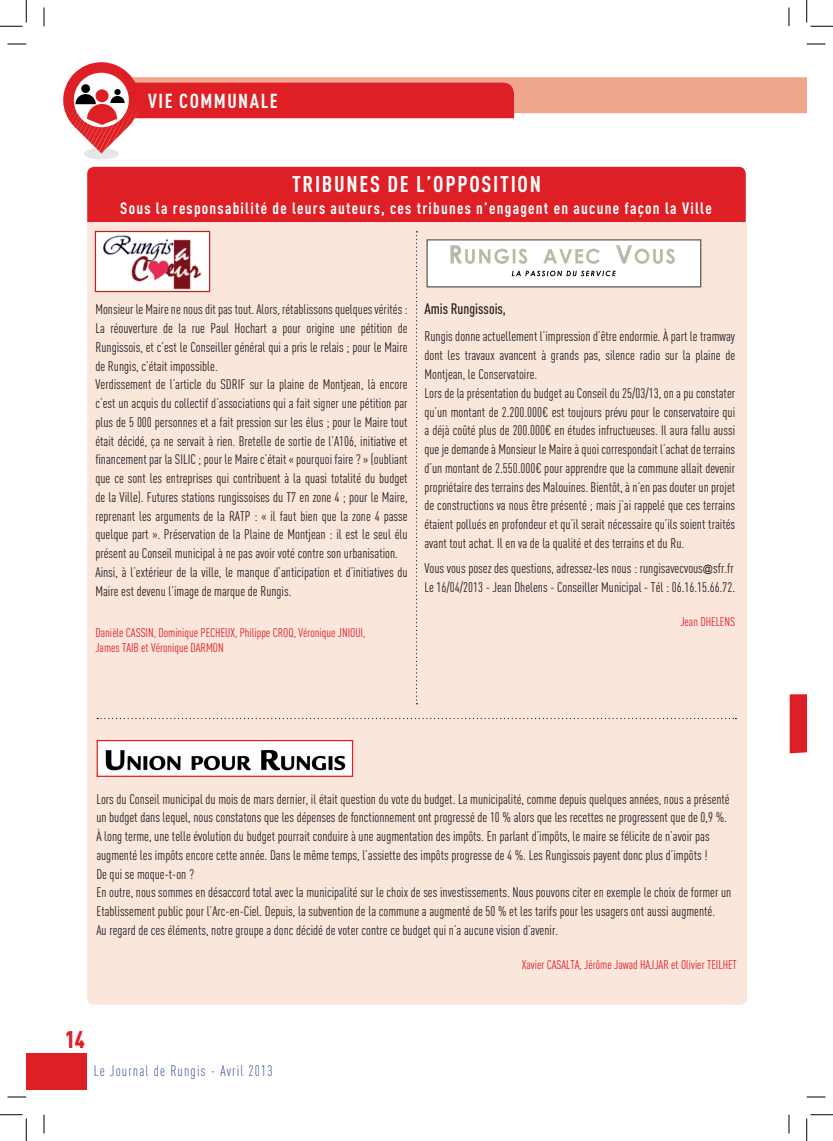
<style>
.page{position:relative;width:833px;height:1141px;background:#fff}
.page>*{position:absolute;margin:0;border:0;box-sizing:border-box;transform-origin:0 0}
.t1{font:900 23.75px "DIN Cond";color:#de1f26}
.t2{font:700 22.5px "DIN Cond";letter-spacing:.075em;color:#fff}
.t3{font:700 20px "DIN Cond";letter-spacing:.075em;color:#fff}
.t4{font:700 16.25px "DIN Cond";letter-spacing:.075em;color:#fff}
.t5{font:300 15px "DIN Cond";letter-spacing:.075em;color:#253f8e}
.t6{font:500 15px "DIN Cond";color:#231f20}
.t7{font:13.75px/18.8px "DIN Cond";color:#231f20}
.t8{font:12.5px/15px "DIN Cond";color:#de1f26}
.s1{font-family:"Arial";font-size:10px}
</style>
<div class="page">
<div style="left:87px;top:223px;width:659px;height:781px;background:#fbe6dc"></div>
<div style="left:26px;top:1053px;width:61px;height:36px;background:#de1f26"></div>
<div style="left:84px;top:148px;width:35px;height:11px;background:#e5e6e6;border-radius:50%"></div>
<img style="left:97px;top:233px;width:111px;height:57px">
<div style="left:95px;top:231px;width:115px;height:61px;border:1px solid #b32423"></div>
<svg style="left:415px;top:231px;width:2px;height:473px"></svg>
<svg style="left:97px;top:717px;width:639px;height:2px"></svg>
<div style="left:87px;top:167px;width:658px;height:55px;background:#de1f26"></div>
<img style="left:98px;top:742px;width:253px;height:32px">
<div style="left:96px;top:740px;width:257px;height:36px;border:1px solid #de1f26"></div>
<svg style="left:63px;top:62px;width:743px;height:91px"></svg>
<svg style="left:789px;top:694px;width:17px;height:59px"></svg>
<img style="left:428px;top:241px;width:271px;height:44px">
<div style="left:426px;top:239px;width:275px;height:48px;border:1px solid #57585a"></div>
<svg style="left:8px;top:43px;width:18px;height:2px"></svg>
<svg style="left:806px;top:43px;width:19px;height:2px"></svg>
<svg style="left:8px;top:1096px;width:18px;height:1px"></svg>
<svg style="left:806px;top:1096px;width:19px;height:1px"></svg>
<svg style="left:43px;top:8px;width:2px;height:18px"></svg>
<svg style="left:43px;top:1114px;width:2px;height:19px"></svg>
<svg style="left:788px;top:8px;width:1px;height:18px"></svg>
<svg style="left:788px;top:1114px;width:1px;height:19px"></svg>
<svg style="left:0;top:0;width:27px;height:27px"></svg>
<svg style="left:0;top:1114px;width:27px;height:26px"></svg>
<svg style="left:806px;top:0;width:26px;height:27px"></svg>
<svg style="left:806px;top:1114px;width:26px;height:26px"></svg>
<h3 class="t3" style="left:148px;top:89px;width:131px">VIE COMMUNALE</h3>
<h2 class="t2" style="left:292px;top:170px;width:250px">TRIBUNES DE L’OPPOSITION</h2>
<p class="t4" style="left:120px;top:198px;width:592px">Sous la responsabilité de leurs auteurs, ces tribunes n’engagent en aucune façon la Ville</p>
<p class="t7" style="left:95px;top:300px;width:313px">Monsieur le Maire ne nous dit pas tout. Alors, rétablissons quelques vérités :<br>La réouverture de la rue Paul Hochart a pour origine une pétition de Rungissois, et c’est le Conseiller général qui a pris le relais ; pour le Maire de Rungis, c’était impossible.<br>Verdissement de l’article du SDRIF sur la plaine de Montjean, là encore c’est un acquis du collectif d’associations qui a fait signer une pétition par plus de 5 000 personnes et a fait pression sur les élus ; pour le Maire tout était décidé, ça ne servait à rien. Bretelle de sortie de l’A106, initiative et financement par la SILIC ; pour le Maire c’était « pourquoi faire ? » (oubliant que ce sont les entreprises qui contribuent à la quasi totalité du budget de la Ville). Futures stations rungissoises du T7 en zone 4 ; pour le Maire, reprenant les arguments de la RATP : « il faut bien que la zone 4 passe quelque part ». Préservation de la Plaine de Montjean : il est le seul élu présent au Conseil municipal à ne pas avoir voté contre son urbanisation.<br>Ainsi, à l’extérieur de la ville, le manque d’anticipation et d’initiatives du Maire est devenu l’image de marque de Rungis.</p>
<p class="t8" style="left:95px;top:625px;width:271px">Danièle CASSIN, Dominique PECHEUX, Philippe CROQ, Véronique JNIOUI,<br>James TAIB et Véronique DARMON</p>
<p class="t6" style="left:424px;top:300px;width:83px">Amis Rungissois,</p>
<p class="t7" style="left:424px;top:327px;width:312px">Rungis donne actuellement l’impression d’être endormie. À part le tramway dont les travaux avancent à grands pas, silence radio sur la plaine de Montjean, le Conservatoire.<br>Lors de la présentation du budget au Conseil du 25/03/13, on a pu constater qu’un montant de 2.200.000€ est toujours prévu pour le conservatoire qui a déjà coûté plus de 200.000€ en études infructueuses. Il aura fallu aussi que je demande à Monsieur le Maire à quoi correspondait l’achat de terrains d’un montant de 2.550.000€ pour apprendre que la commune allait devenir propriétaire des terrains des Malouines. Bientôt, à n’en pas douter un projet de constructions va nous être présenté ; mais j’ai rappelé que ces terrains étaient pollués en profondeur et qu’il serait nécessaire qu’ils soient traités avant tout achat. Il en va de la qualité et des terrains et du Ru.</p>
<p class="t7" style="left:424px;top:558px;width:312px">Vous vous posez des questions, adressez-les nous : rungisavecvous<span class="s1">@</span>sfr.fr<br>Le 16/04/2013 - Jean Dhelens - Conseiller Municipal - Tél : 06.16.15.66.72.</p>
<p class="t8" style="left:680px;top:614px;width:56px">Jean DHELENS</p>
<p class="t7" style="left:96px;top:789px;width:636px">Lors du Conseil municipal du mois de mars dernier, il était question du vote du budget. La municipalité, comme depuis quelques années, nous a présenté un budget dans lequel, nous constatons que les dépenses de fonctionnement ont progressé de 10 % alors que les recettes ne progressent que de 0,9 %.<br>À long terme, une telle évolution du budget pourrait conduire à une augmentation des impôts. En parlant d’impôts, le maire se félicite de n’avoir pas augmenté les impôts encore cette année. Dans le même temps, l’assiette des impôts progresse de 4 %. Les Rungissois payent donc plus d’impôts !<br>De qui se moque-t-on ?<br>En outre, nous sommes en désaccord total avec la municipalité sur le choix de ses investissements. Nous pouvons citer en exemple le choix de former un Etablissement public pour l’Arc-en-Ciel. Depuis, la subvention de la commune a augmenté de 50 % et les tarifs pour les usagers ont aussi augmenté.<br>Au regard de ces éléments, notre groupe a donc décidé de voter contre ce budget qui n’a aucune vision d’avenir.</p>
<p class="t8" style="left:521px;top:956px;width:216px">Xavier CASALTA, Jérôme Jawad HAJJAR et Olivier TEILHET</p>
<h1 class="t1" style="left:65px;top:1024px;width:22px">14</h1>
<p class="t5" style="left:94px;top:1061px;width:180px">Le Journal de Rungis - Avril 2013</p>
</div>
